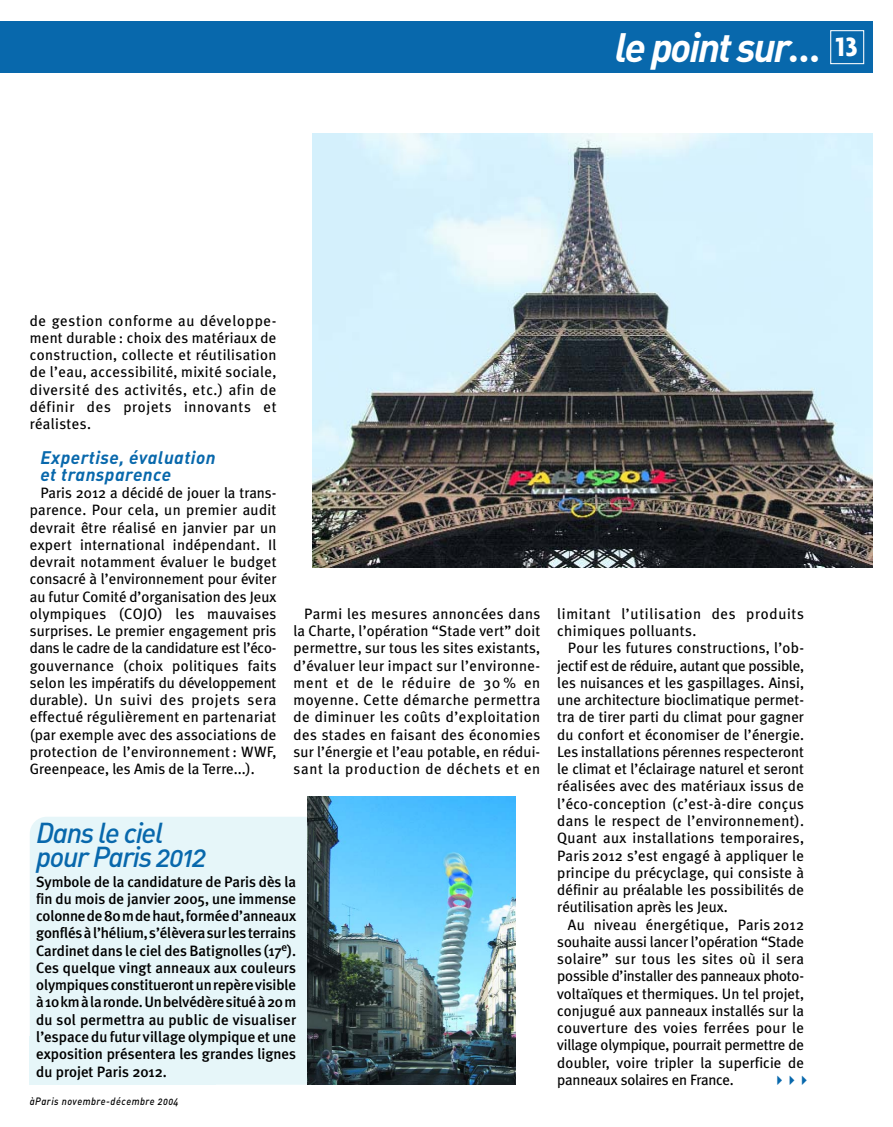
<style>
.page{position:relative;width:893px;height:1127px;background:#fff}
.page>*{position:absolute;margin:0;border:0;box-sizing:border-box;transform-origin:0 0}
.t1{font:40.5px "DIN Bold Italic Alt";letter-spacing:-.05em;color:#fff}
.t2{font:28.5px/24px "DIN Medium Italic Alt";letter-spacing:-.045em;color:#0868ac}
.t3{font:18px/17.2px "DIN Bold Italic Alt";letter-spacing:.025em;color:#0868ac}
.t4{font:15px/17.2px "Meta Plus";letter-spacing:.02em;color:#000;text-align:justify}
.t5{font:500 15px/17.2px "Meta Plus";color:#000;text-align:justify}
.t6{font:15px/17.2px "Meta Plus";letter-spacing:.045em;color:#000}
.t7{font:10.5px "DIN Medium Italic Alt";letter-spacing:.055em;color:#000;scale:.9 1}
.s1{font-family:"Agenda";font-weight:700;font-size:28.5px}
</style>
<div class="page">
<div style="left:0;top:21px;width:872px;height:51px;background:#0868ac"></div>
<div style="left:830px;top:30px;width:34px;height:34px;border:1px solid #fff"></div>
<img style="left:313px;top:134px;width:559px;height:433px">
<div style="left:30px;top:816px;width:478px;height:268px;background:#e6f6f9;border-radius:17px"></div>
<div style="left:30px;top:1036px;width:186px;height:48px;background:#e6f6f9"></div>
<img style="left:307px;top:796px;width:208px;height:288px">
<h1 class="t1" style="left:614px;top:33px;width:244px">le point sur… <span class="s1">13</span></h1>
<p class="t4" style="left:30px;top:312px;width:248px">de gestion conforme au développe&shy;ment durable : choix des matériaux de construction, collecte et réutilisation de l’eau, accessibilité, mixité sociale, diversité des activités, etc.) afin de définir des projets innovants et réalistes.</p>
<p class="t3" style="left:40px;top:450px;width:177px">Expertise, évaluation et transparence</p>
<p class="t4" style="left:30px;top:485px;width:248px;text-indent:11px">Paris 2012 a décidé de jouer la trans&shy;parence. Pour cela, un premier audit devrait être réalisé en janvier par un expert international indépendant. Il devrait notamment évaluer le budget consacré à l’environnement pour éviter au futur Comité d’organisation des Jeux olympiques (COJO) les mauvaises surprises. Le premier engagement pris dans le cadre de la candidature est l’éco&shy;gouvernance (choix politiques faits selon les impératifs du développement durable). Un suivi des projets sera effectué régulièrement en partenariat (par exemple avec des associations de protection de l’environnement : WWF, Greenpeace, les Amis de la Terre...).</p>
<p class="t4" style="left:293px;top:606px;width:248px;text-indent:11px">Parmi les mesures annoncées dans la Charte, l’opération “Stade vert” doit permettre, sur tous les sites existants, d’évaluer leur impact sur l’environne&shy;ment et de le réduire de 30 % en moyenne. Cette démarche permettra de diminuer les coûts d’exploitation des stades en faisant des économies sur l’énergie et l’eau potable, en rédui&shy;sant la production de déchets et en</p>
<p class="t6" style="left:557px;top:606px;width:248px">limitant l’utilisation des produits chimiques polluants.</p>
<p class="t4" style="left:557px;top:640px;width:248px;text-indent:11px">Pour les futures constructions, l’ob&shy;jectif est de réduire, autant que possible, les nuisances et les gaspillages. Ainsi, une architecture bioclimatique permet&shy;tra de tirer parti du climat pour gagner du confort et économiser de l’énergie.<br>Les installations pérennes respecteront le climat et l’éclairage naturel et seront réalisées avec des matériaux issus de l’éco-conception (c’est-à-dire conçus dans le respect de l’environnement).<br>Quant aux installations temporaires, Paris 2012 s’est engagé à appliquer le principe du précyclage, qui consiste à définir au préalable les possibilités de réutilisation après les Jeux.</p>
<p class="t4" style="left:557px;top:916px;width:248px;text-indent:11px">Au niveau énergétique, Paris 2012 souhaite aussi lancer l’opération “Stade solaire” sur tous les sites où il sera possible d’installer des panneaux photo&shy;voltaïques et thermiques. Un tel projet, conjugué aux panneaux installés sur la couverture des voies ferrées pour le village olympique, pourrait permettre de doubler, voire tripler la superficie de panneaux solaires en France.</p>
<h2 class="t2" style="left:36px;top:823px;width:172px">Dans le ciel pour Paris 2012</h2>
<p class="t5" style="left:36px;top:873px;width:261px">Symbole de la candidature de Paris dès la fin du mois de janvier 2005, une immense colonne de 80m de haut, formée d’anneaux gonflés à l’hélium, s’élèvera sur les terrains Cardinet dans le ciel des Batignolles (17<sup>e</sup>).<br>Ces quelque vingt anneaux aux couleurs olympiques constitueront un repère visible à 10km à la ronde. Un belvédère situé à 20m du sol permettra au public de visualiser l’espace du futur village olympique et une exposition présentera les grandes lignes du projet Paris 2012.</p>
<p class="t7" style="left:30px;top:1097px;width:167px">àParis novembre-décembre 2004</p>
</div>
